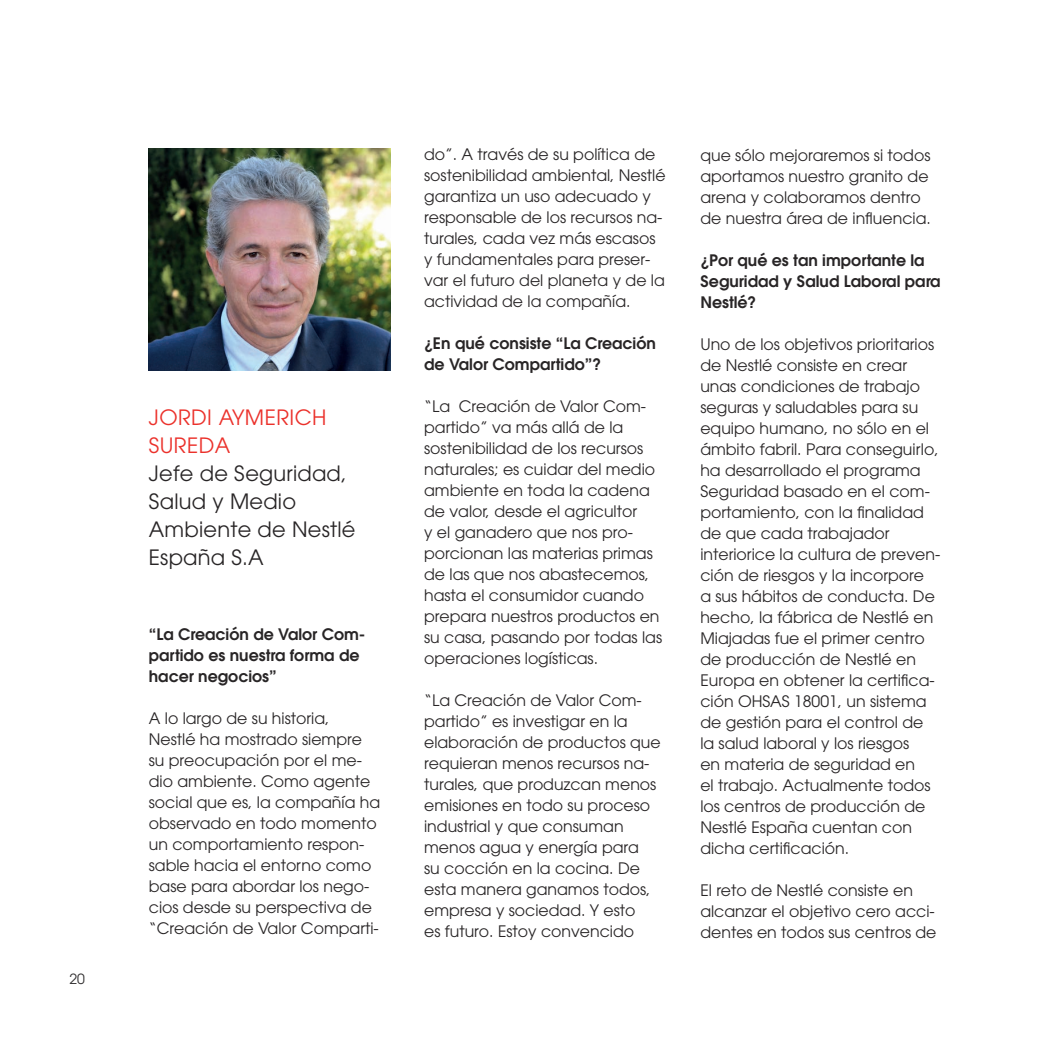
<style>
.page{position:relative;width:1042px;height:1042px;background:#fff}
.page>*{position:absolute;margin:0;border:0;box-sizing:border-box;transform-origin:0 0}
.t1{font:21px/28px "ITC Avant Garde Pro";letter-spacing:.01em;color:#282526}
.t2{font:21px/28px "ITC Avant Garde Pro";letter-spacing:.02em;color:#eb312b}
.t3{font:15.75px/21px "ITC Avant Garde Pro";color:#282526}
.t4{font:600 15.75px/21px "ITC Avant Garde Pro";color:#282526}
.t5{font:14px "ITC Avant Garde Pro";color:#312f30}
</style>
<div class="page">
<img style="left:149px;top:149px;width:241px;height:221px">
<p class="t5" style="left:69px;top:970px;width:17px">20</p>
<h1 class="t2" style="left:149px;top:403px;width:179px">JORDI AYMERICH<br>SUREDA</h1>
<h1 class="t1" style="left:149px;top:459px;width:208px">Jefe de Seguridad,<br>Salud y Medio<br>Ambiente de Nestlé<br>España S.A</h1>
<p class="t4" style="left:149px;top:624px;width:218px">“La Creación de Valor Com&shy;partido es nuestra forma de hacer negocios”</p>
<p class="t3" style="left:149px;top:708px;width:233px">A lo largo de su historia,<br>Nestlé ha mostrado siempre su preocupación por el me&shy;dio ambiente. Como agente social que es, la compañía ha observado en todo momento un comportamiento respon&shy;sable hacia el entorno como base para abordar los nego&shy;cios desde su perspectiva de “Creación de Valor Comparti-</p>
<p class="t3" style="left:424px;top:144px;width:243px">do”. A través de su política de sostenibilidad ambiental, Nestlé garantiza un uso adecuado y responsable de los recursos na&shy;turales, cada vez más escasos y fundamentales para preser&shy;var el futuro del planeta y de la actividad de la compañía.</p>
<p class="t4" style="left:424px;top:333px;width:233px">¿En qué consiste “La Creación de Valor Compartido”?</p>
<p class="t3" style="left:424px;top:396px;width:239px">“La Creación de Valor Com&shy;partido” va más allá de la sostenibilidad de los recursos naturales; es cuidar del medio ambiente en toda la cadena de valor, desde el agricultor<br>y el ganadero que nos pro&shy;porcionan las materias primas de las que nos abastecemos, hasta el consumidor cuando prepara nuestros productos en su casa, pasando por todas las operaciones logísticas.</p>
<p class="t3" style="left:424px;top:690px;width:238px">“La Creación de Valor Com&shy;partido” es investigar en la elaboración de productos que requieran menos recursos na&shy;turales, que produzcan menos emisiones en todo su proceso industrial y que consuman menos agua y energía para<br>su cocción en la cocina. De esta manera ganamos todos, empresa y sociedad. Y esto<br>es futuro. Estoy convencido</p>
<p class="t3" style="left:700px;top:144px;width:232px">que sólo mejoraremos si todos aportamos nuestro granito de arena y colaboramos dentro de nuestra área de influencia.</p>
<p class="t4" style="left:700px;top:249px;width:242px">¿Por qué es tan importante la<br>Seguridad y Salud Laboral para<br>Nestlé?</p>
<p class="t3" style="left:700px;top:333px;width:241px">Uno de los objetivos prioritarios de Nestlé consiste en crear unas condiciones de trabajo seguras y saludables para su equipo humano, no sólo en el ámbito fabril. Para conseguirlo, ha desarrollado el programa<br>Seguridad basado en el com&shy;portamiento, con la finalidad de que cada trabajador interiorice la cultura de preven&shy;ción de riesgos y la incorpore<br>a sus hábitos de conducta. De hecho, la fábrica de Nestlé en<br>Miajadas fue el primer centro de producción de Nestlé en<br>Europa en obtener la certifica&shy;ción OHSAS 18001, un sistema de gestión para el control de la salud laboral y los riesgos<br>en materia de seguridad en<br>el trabajo. Actualmente todos los centros de producción de<br>Nestlé España cuentan con dicha certificación.</p>
<p class="t3" style="left:700px;top:879px;width:238px">El reto de Nestlé consiste en alcanzar el objetivo cero acci&shy;dentes en todos sus centros de</p>
</div>
